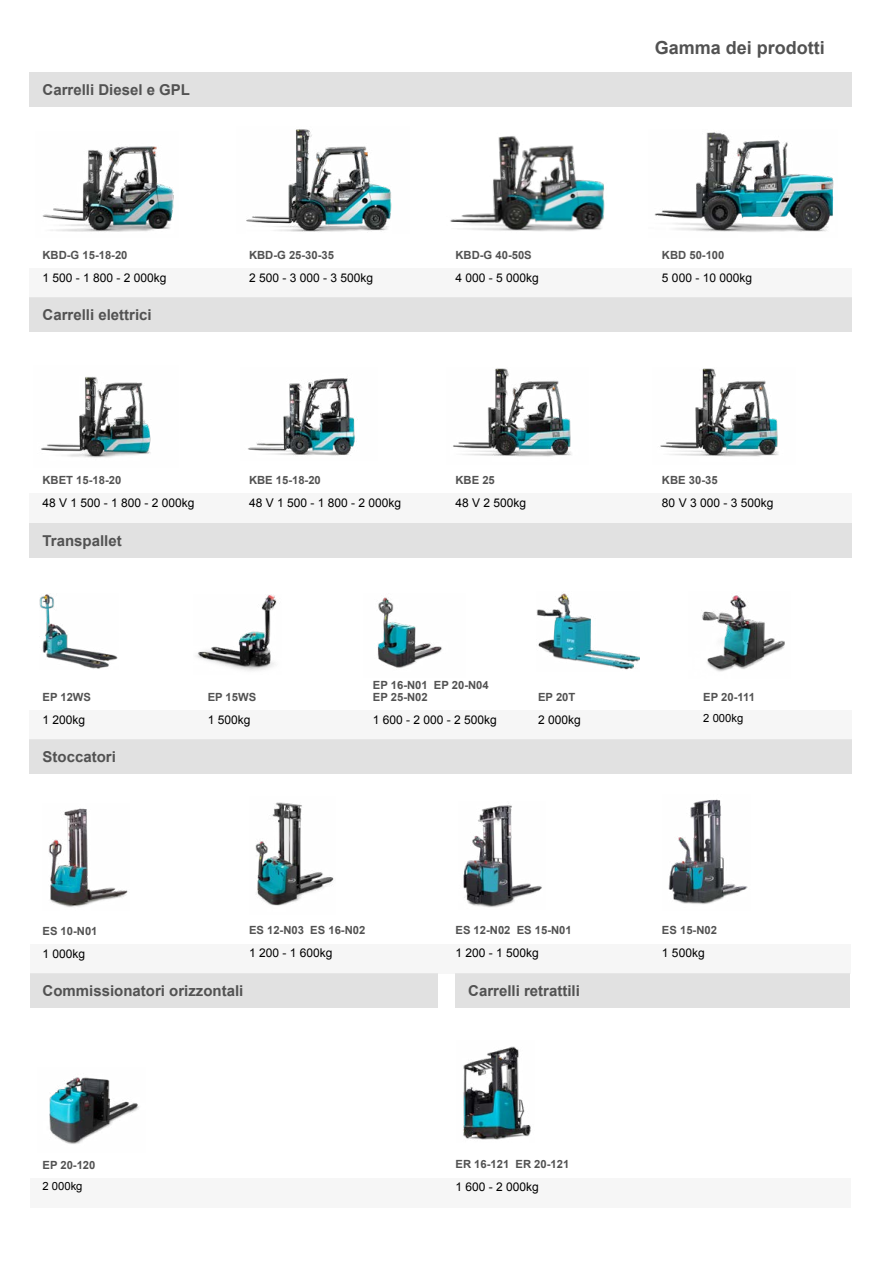
<style>
.page{position:relative;width:893px;height:1263px;background:#fff}
.page>*{position:absolute;margin:0;border:0;box-sizing:border-box;transform-origin:0 0}
.t1{font:700 18px "Arial";color:#525252}
.t2{font:700 15px "Arial";color:#525252}
.t3{font:12px "Arial";color:#000}
.t4{font:700 11.25px/12px "Arial";color:#525252}
.t5{font:11.25px "Arial";color:#000}
</style>
<div class="page">
<img style="left:248px;top:378px;width:109px;height:78px">
<img style="left:41px;top:376px;width:110px;height:82px">
<div style="left:30px;top:72px;width:822px;height:34px;background:#e1e1e1"></div>
<div style="left:30px;top:298px;width:822px;height:34px;background:#e1e1e1"></div>
<div style="left:30px;top:523px;width:822px;height:34px;background:#e1e1e1"></div>
<div style="left:30px;top:740px;width:822px;height:34px;background:#e1e1e1"></div>
<div style="left:30px;top:974px;width:407px;height:34px;background:#e1e1e1"></div>
<div style="left:455px;top:974px;width:395px;height:34px;background:#e1e1e1"></div>
<div style="left:30px;top:944px;width:820px;height:30px;background:#f6f6f6"></div>
<div style="left:30px;top:1178px;width:820px;height:30px;background:#f6f6f6"></div>
<div style="left:30px;top:710px;width:822px;height:30px;background:#f6f6f6"></div>
<div style="left:30px;top:493px;width:822px;height:30px;background:#f6f6f6"></div>
<div style="left:30px;top:268px;width:822px;height:30px;background:#f6f6f6"></div>
<img style="left:246px;top:129px;width:146px;height:103px">
<img style="left:42px;top:146px;width:132px;height:86px">
<img style="left:450px;top:136px;width:155px;height:95px">
<img style="left:48px;top:808px;width:80px;height:99px">
<img style="left:463px;top:805px;width:79px;height:103px">
<img style="left:654px;top:132px;width:180px;height:100px">
<img style="left:40px;top:594px;width:78px;height:75px">
<img style="left:660px;top:368px;width:119px;height:89px">
<img style="left:453px;top:368px;width:119px;height:89px">
<img style="left:255px;top:802px;width:79px;height:104px">
<img style="left:668px;top:799px;width:80px;height:106px">
<img style="left:463px;top:1046px;width:68px;height:94px">
<img style="left:377px;top:597px;width:65px;height:71px">
<img style="left:536px;top:593px;width:104px;height:77px">
<img style="left:197px;top:594px;width:80px;height:77px">
<img style="left:702px;top:595px;width:83px;height:77px">
<img style="left:49px;top:1077px;width:90px;height:67px">
<h2 class="t2" style="left:43px;top:79px;width:149px">Carrelli Diesel e GPL</h2>
<p class="t4" style="left:43px;top:249px;width:87px">KBD-G 15-18-20</p>
<p class="t3" style="left:43px;top:270px;width:126px">1 500 - 1 800 - 2 000kg</p>
<h2 class="t2" style="left:43px;top:305px;width:111px">Carrelli elettrici</h2>
<p class="t4" style="left:249px;top:249px;width:87px">KBD-G 25-30-35</p>
<p class="t3" style="left:249px;top:270px;width:126px">2 500 - 3 000 - 3 500kg</p>
<p class="t4" style="left:455px;top:249px;width:78px">KBD-G 40-50S</p>
<p class="t3" style="left:455px;top:270px;width:85px">4 000 - 5 000kg</p>
<p class="t4" style="left:43px;top:475px;width:80px">KBET 15-18-20</p>
<p class="t3" style="left:43px;top:495px;width:154px">48 V 1 500 - 1 800 - 2 000kg</p>
<h2 class="t2" style="left:43px;top:530px;width:81px">Transpallet</h2>
<p class="t4" style="left:249px;top:475px;width:73px">KBE 15-18-20</p>
<p class="t3" style="left:249px;top:495px;width:154px">48 V 1 500 - 1 800 - 2 000kg</p>
<p class="t4" style="left:455px;top:475px;width:41px">KBE 25</p>
<p class="t3" style="left:455px;top:495px;width:72px">48 V 2 500kg</p>
<p class="t4" style="left:43px;top:692px;width:50px">EP 12WS</p>
<p class="t3" style="left:43px;top:712px;width:44px">1 200kg</p>
<h2 class="t2" style="left:43px;top:747px;width:75px">Stoccatori</h2>
<p class="t4" style="left:208px;top:692px;width:50px">EP 15WS</p>
<p class="t3" style="left:208px;top:712px;width:44px">1 500kg</p>
<p class="t4" style="left:373px;top:680px;width:117px">EP 16-N01 EP 20-N04<br>EP 25-N02</p>
<p class="t3" style="left:373px;top:712px;width:126px">1 600 - 2 000 - 2 500kg</p>
<p class="t4" style="left:538px;top:692px;width:39px">EP 20T</p>
<p class="t3" style="left:538px;top:712px;width:44px">2 000kg</p>
<p class="t4" style="left:43px;top:926px;width:57px">ES 10-N01</p>
<p class="t3" style="left:43px;top:946px;width:44px">1 000kg</p>
<p class="t4" style="left:249px;top:925px;width:118px">ES 12-N03 ES 16-N02</p>
<p class="t3" style="left:249px;top:945px;width:85px">1 200 - 1 600kg</p>
<p class="t4" style="left:455px;top:925px;width:118px">ES 12-N02 ES 15-N01</p>
<p class="t3" style="left:455px;top:945px;width:85px">1 200 - 1 500kg</p>
<h2 class="t2" style="left:43px;top:981px;width:202px">Commissionatori orizzontali</h2>
<h2 class="t2" style="left:468px;top:981px;width:113px">Carrelli retrattili</h2>
<p class="t4" style="left:43px;top:1159px;width:54px">EP 20-120</p>
<p class="t5" style="left:43px;top:1178px;width:42px">2 000kg</p>
<p class="t4" style="left:455px;top:1158px;width:115px">ER 16-121 ER 20-121</p>
<p class="t3" style="left:455px;top:1179px;width:85px">1 600 - 2 000kg</p>
<h1 class="t1" style="left:655px;top:35px;width:172px">Gamma dei prodotti</h1>
<p class="t4" style="left:662px;top:249px;width:64px">KBD 50-100</p>
<p class="t3" style="left:662px;top:270px;width:92px">5 000 - 10 000kg</p>
<p class="t4" style="left:662px;top:475px;width:57px">KBE 30-35</p>
<p class="t3" style="left:662px;top:495px;width:113px">80 V 3 000 - 3 500kg</p>
<p class="t4" style="left:703px;top:692px;width:53px">EP 20-111</p>
<p class="t5" style="left:703px;top:711px;width:42px">2 000kg</p>
<p class="t4" style="left:662px;top:925px;width:57px">ES 15-N02</p>
<p class="t3" style="left:662px;top:945px;width:44px">1 500kg</p>
</div>
